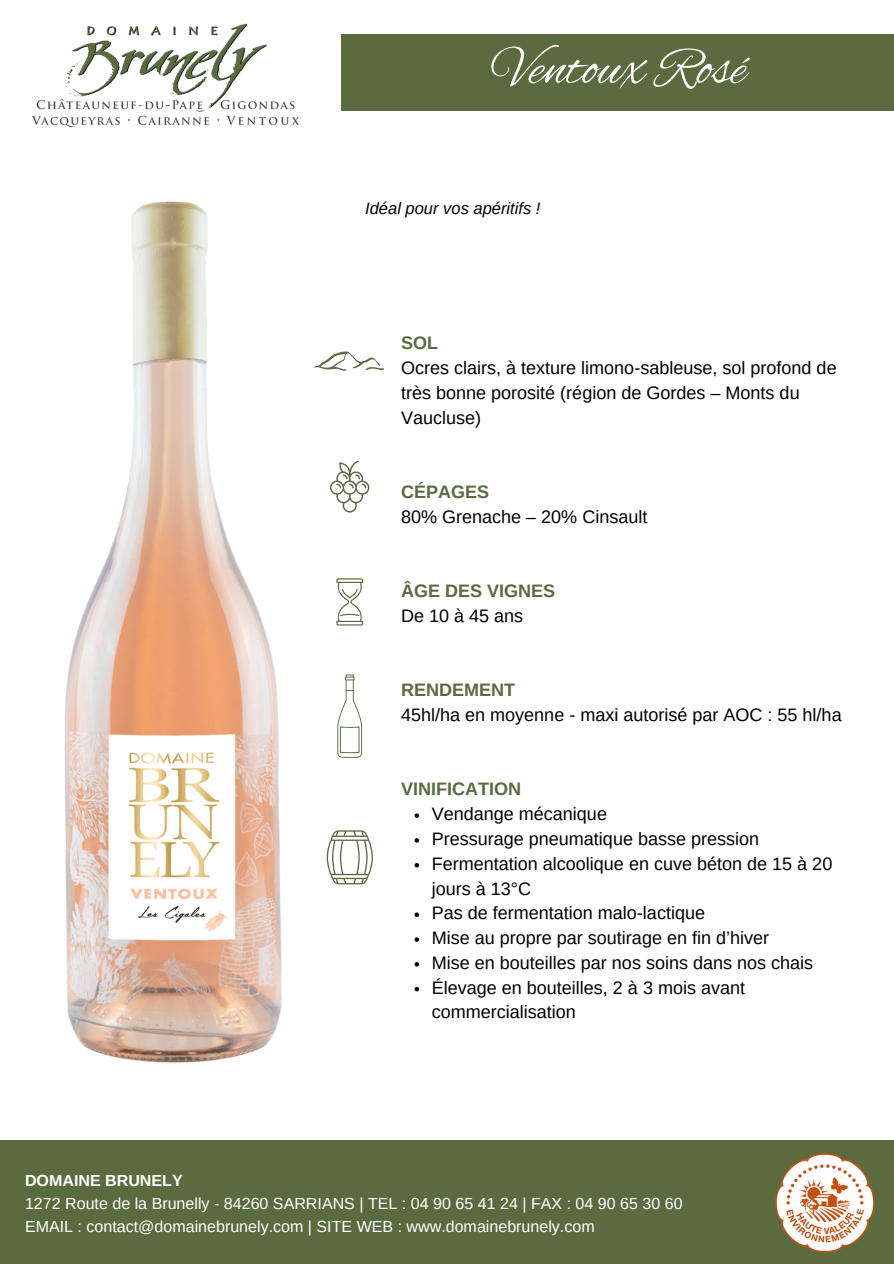
<style>
.page{position:relative;width:894px;height:1264px;background:#fff}
.page>*{position:absolute;margin:0;border:0;box-sizing:border-box;transform-origin:0 0}
.t1{font:54.75px "Alex Brush";color:#fff}
.t2{font:18px/24.8px "Arimo";color:#000}
.t3{font:700 18px "Arimo";color:#5a6b3f}
.t4{font:italic 16.5px "Arimo";color:#000}
.t5{font:16.05px "Arimo";color:#fff}
.t6{font:700 16.05px "Arimo";color:#fff}
</style>
<div class="page">
<div style="left:341px;top:34px;width:552px;height:77px;background:#5a6b3f"></div>
<div style="left:0;top:1140px;width:893px;height:123px;background:#5a6b3f"></div>
<img style="left:32px;top:23px;width:268px;height:105px">
<img style="left:775px;top:1153px;width:100px;height:100px">
<img style="left:64px;top:201px;width:355px;height:862px">
<p class="t1" style="left:492px;top:37px;width:255px">Ventoux Rosé</p>
<p class="t4" style="left:365px;top:199px;width:177px">Idéal pour vos apéritifs !</p>
<p class="t3" style="left:401px;top:333px;width:38px">SOL</p>
<p class="t2" style="left:401px;top:355px;width:437px">Ocres clairs, à texture limono-sableuse, sol profond de très bonne porosité (région de Gordes – Monts du<br>Vaucluse)</p>
<p class="t3" style="left:401px;top:481px;width:90px">CÉPAGES</p>
<p class="t2" style="left:401px;top:504px;width:248px">80% Grenache – 20% Cinsault</p>
<p class="t3" style="left:401px;top:581px;width:155px">ÂGE DES VIGNES</p>
<p class="t2" style="left:401px;top:603px;width:124px">De 10 à 45 ans</p>
<p class="t3" style="left:401px;top:680px;width:116px">RENDEMENT</p>
<p class="t2" style="left:401px;top:702px;width:442px">45hl/ha en moyenne - maxi autorisé par AOC : 55 hl/ha</p>
<p class="t3" style="left:401px;top:779px;width:121px">VINIFICATION</p>
<p class="t2" style="left:431px;top:801px;width:177px">Vendange mécanique</p>
<p class="t2" style="left:431px;top:826px;width:329px">Pressurage pneumatique basse pression</p>
<p class="t2" style="left:431px;top:851px;width:402px">Fermentation alcoolique en cuve béton de 15 à 20 jours à 13°C</p>
<p class="t2" style="left:431px;top:900px;width:275px">Pas de fermentation malo-lactique</p>
<p class="t2" style="left:431px;top:925px;width:339px">Mise au propre par soutirage en fin d’hiver</p>
<p class="t2" style="left:431px;top:950px;width:383px">Mise en bouteilles par nos soins dans nos chais</p>
<p class="t2" style="left:431px;top:975px;width:315px">Élevage en bouteilles, 2 à 3 mois avant commercialisation</p>
<p class="t6" style="left:25px;top:1171px;width:159px">DOMAINE BRUNELY</p>
<p class="t5" style="left:25px;top:1194px;width:659px">1272 Route de la Brunelly - 84260 SARRIANS | TEL : 04 90 65 41 24 | FAX : 04 90 65 30 60</p>
<p class="t5" style="left:25px;top:1217px;width:571px">EMAIL : contact@domainebrunely.com | SITE WEB : www.domainebrunely.com</p>
</div>
